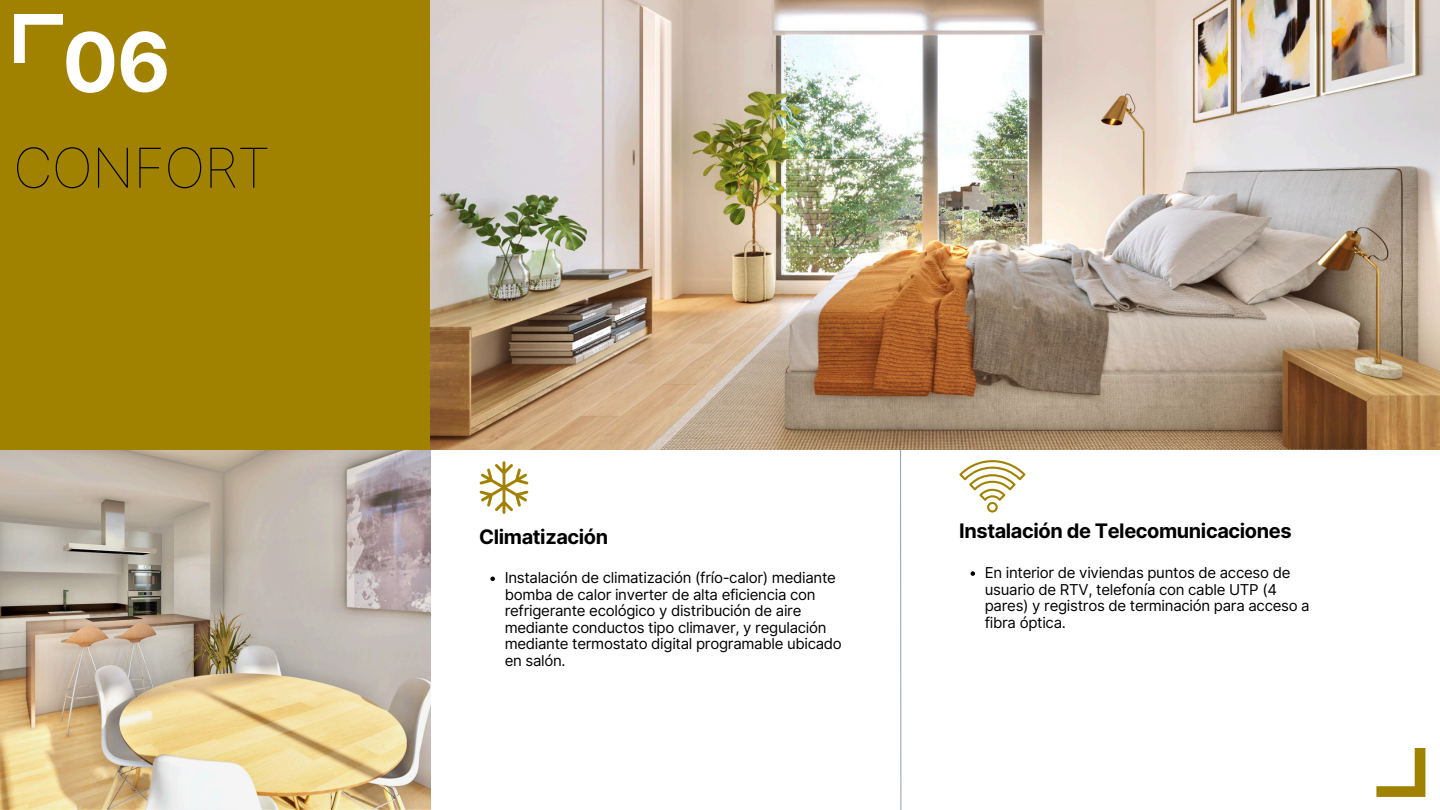
<style>
.page{position:relative;width:1440px;height:810px;background:#fff}
.page>*{position:absolute;margin:0;border:0;box-sizing:border-box;transform-origin:0 0}
.t1{font:700 81.7px "Inter";color:#fff}
.t2{font:55px "Inter Thin BETA";letter-spacing:-.02em;color:#000}
.t3{font:700 20px "Inter";letter-spacing:-.02em;color:#000}
.t4{font:15px/16.5px "Inter";letter-spacing:-.02em;color:#000}
</style>
<div class="page">
<img style="left:0;top:449px;width:430px;height:361px">
<div style="left:0;top:0;width:432px;height:449px;background:#a18200"></div>
<svg style="left:14px;top:14px;width:49px;height:49px"></svg>
<svg style="left:900px;top:450px;width:2px;height:360px"></svg>
<svg style="left:1377px;top:748px;width:48px;height:49px"></svg>
<svg style="left:959px;top:460px;width:66px;height:53px"></svg>
<svg style="left:479px;top:461px;width:50px;height:53px"></svg>
<img style="left:430px;top:0;width:1010px;height:450px">
<svg style="left:490px;top:577px;width:5px;height:4px"></svg>
<svg style="left:971px;top:571px;width:4px;height:5px"></svg>
<h1 class="t1" style="left:62px;top:13px;width:110px">06</h1>
<p class="t2" style="left:13px;top:135px;width:259px">CONFORT</p>
<p class="t3" style="left:479px;top:524px;width:131px">Climatización</p>
<p class="t4" style="left:505px;top:570px;width:339px">Instalación de climatización (frío-calor) mediante bomba de calor inverter de alta eficiencia con refrigerante ecológico y distribución de aire mediante conductos tipo climaver, y regulación mediante termostato digital programable ubicado en salón.</p>
<p class="t3" style="left:959px;top:519px;width:334px">Instalación de Telecomunicaciones</p>
<h2 class="t4" style="left:985px;top:564px;width:326px">En interior de viviendas puntos de acceso de usuario de RTV, telefonía con cable UTP (4 pares) y registros de terminación para acceso a fibra óptica.</h2>
</div>
